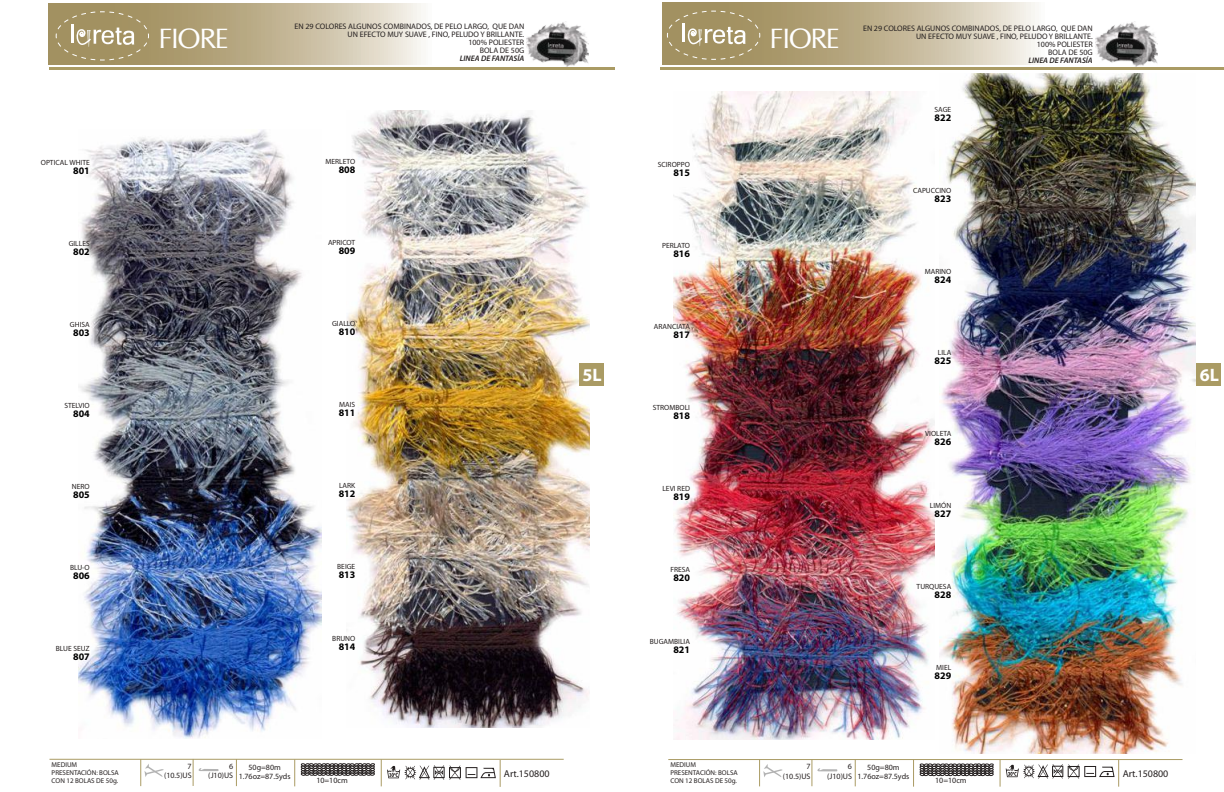
<style>
.page{position:relative;width:1224px;height:792px;background:#fff}
.page>*{position:absolute;margin:0;border:0;box-sizing:border-box;transform-origin:0 0}
.t1{font:28px "CG Omega";letter-spacing:-.05em;color:#fff}
.t2{font:700 18px "Myriad Pro";color:#fff}
.t3{font:700 10px "Myriad Pro";color:#000}
.t4{font:10px "Myriad Pro";color:#241f1f}
.t5{font:8px/8px "Myriad Pro";color:#241f1f;text-align:right}
.t6{font:italic 600 8px "Myriad Pro";color:#241f1f}
.t7{font:7.5px "Myriad Pro";color:#241f1f}
.t8{font:7px/8px "Myriad Pro";color:#241f1f}
</style>
<div class="page">
<img style="left:346px;top:110px;width:244px;height:617px">
<img style="left:79px;top:130px;width:242px;height:608px">
<div style="left:580px;top:364px;width:24px;height:22px;background:#aa9b64"></div>
<hr style="left:49px;top:67px;width:566px;height:3px;background:#aa9b64">
<svg style="left:49px;top:4px;width:517px;height:61px"></svg>
<svg style="left:55px;top:11px;width:95px;height:50px;background:#ad9e73"></svg>
<svg style="left:301px;top:763px;width:74px;height:13px"></svg>
<svg style="left:236px;top:760px;width:1px;height:26px"></svg>
<svg style="left:294px;top:760px;width:1px;height:26px"></svg>
<svg style="left:140px;top:760px;width:24px;height:26px"></svg>
<hr style="left:49px;top:759px;width:515px;height:1px;background:#aa9b64">
<svg style="left:193px;top:759px;width:26px;height:27px"></svg>
<img style="left:527px;top:22px;width:62px;height:44px">
<svg style="left:381px;top:759px;width:120px;height:28px"></svg>
<div style="left:1197px;top:364px;width:24px;height:22px;background:#aa9b64"></div>
<img style="left:939px;top:74px;width:256px;height:680px">
<img style="left:674px;top:92px;width:261px;height:648px">
<hr style="left:661px;top:67px;width:563px;height:3px;background:#aa9b64">
<svg style="left:662px;top:3px;width:434px;height:61px"></svg>
<svg style="left:666px;top:10px;width:95px;height:50px;background:#ad9d73"></svg>
<svg style="left:920px;top:763px;width:73px;height:13px"></svg>
<svg style="left:855px;top:760px;width:1px;height:26px"></svg>
<svg style="left:913px;top:760px;width:1px;height:27px"></svg>
<svg style="left:759px;top:760px;width:24px;height:26px"></svg>
<hr style="left:668px;top:759px;width:515px;height:1px;background:#aa9b64">
<svg style="left:812px;top:760px;width:25px;height:26px"></svg>
<img style="left:1096px;top:21px;width:62px;height:45px">
<svg style="left:1000px;top:760px;width:119px;height:27px"></svg>
<h1 class="t1" style="left:159px;top:22px;width:72px">FIORE</h1>
<p class="t5" style="left:295px;top:22px;width:231px">EN 29 COLORES ALGUNOS COMBINADOS, DE PELO LARGO, QUE DAN<br>UN EFECTO MUY SUAVE , FINO, PELUDO Y BRILLANTE.<br>100% POLIESTER<br>BOLA DE 50G</p>
<p class="t6" style="left:460px;top:53px;width:66px">LINEA DE FANTASÍA</p>
<h1 class="t1" style="left:770px;top:21px;width:72px">FIORE</h1>
<p class="t5" style="left:863px;top:24px;width:231px">EN 29 COLORES ALGUNOS COMBINADOS, DE PELO LARGO, QUE DAN<br>UN EFECTO MUY SUAVE , FINO, PELUDO Y BRILLANTE.<br>100% POLIESTER<br>BOLA DE 50G</p>
<p class="t6" style="left:1028px;top:55px;width:66px">LINEA DE FANTASÍA</p>
<p class="t7" style="left:935px;top:105px;width:18px">SAGE</p>
<p class="t3" style="left:935px;top:111px;width:18px">822</p>
<p class="t7" style="left:41px;top:157px;width:50px">OPTICAL WHITE</p>
<p class="t3" style="left:73px;top:164px;width:18px">801</p>
<p class="t7" style="left:326px;top:157px;width:31px">MERLETO</p>
<p class="t3" style="left:339px;top:163px;width:18px">808</p>
<p class="t7" style="left:658px;top:160px;width:34px">SCIROPPO</p>
<p class="t3" style="left:673px;top:166px;width:18px">815</p>
<p class="t7" style="left:913px;top:186px;width:40px">CAPUCCINO</p>
<p class="t3" style="left:935px;top:192px;width:18px">823</p>
<p class="t7" style="left:69px;top:238px;width:23px">GILLES</p>
<p class="t3" style="left:73px;top:245px;width:18px">802</p>
<p class="t7" style="left:328px;top:238px;width:29px">APRICOT</p>
<p class="t3" style="left:339px;top:244px;width:18px">809</p>
<p class="t7" style="left:662px;top:241px;width:29px">PERLATO</p>
<p class="t3" style="left:673px;top:247px;width:18px">816</p>
<p class="t7" style="left:925px;top:267px;width:28px">MARINO</p>
<p class="t3" style="left:935px;top:273px;width:18px">824</p>
<p class="t7" style="left:70px;top:319px;width:21px">GHISA</p>
<p class="t3" style="left:73px;top:326px;width:18px">803</p>
<p class="t7" style="left:332px;top:319px;width:25px">GIALLO</p>
<p class="t3" style="left:339px;top:325px;width:18px">810</p>
<p class="t7" style="left:654px;top:322px;width:38px">ARANCIATA</p>
<p class="t3" style="left:673px;top:328px;width:18px">817</p>
<p class="t7" style="left:938px;top:348px;width:15px">LILA</p>
<p class="t3" style="left:935px;top:354px;width:18px">825</p>
<h2 class="t2" style="left:582px;top:363px;width:21px">5L</h2>
<h2 class="t2" style="left:1200px;top:363px;width:21px">6L</h2>
<p class="t7" style="left:64px;top:400px;width:27px">STELVIO</p>
<p class="t3" style="left:73px;top:407px;width:18px">804</p>
<p class="t7" style="left:339px;top:400px;width:18px">MAIS</p>
<p class="t3" style="left:339px;top:406px;width:18px">811</p>
<p class="t7" style="left:653px;top:403px;width:39px">STROMBOLI</p>
<p class="t3" style="left:673px;top:409px;width:18px">818</p>
<p class="t7" style="left:925px;top:429px;width:28px">VIOLETA</p>
<p class="t3" style="left:935px;top:435px;width:18px">826</p>
<p class="t7" style="left:72px;top:481px;width:19px">NERO</p>
<p class="t3" style="left:73px;top:488px;width:18px">805</p>
<p class="t7" style="left:339px;top:481px;width:18px">LARK</p>
<p class="t3" style="left:339px;top:487px;width:18px">812</p>
<p class="t7" style="left:662px;top:484px;width:29px">LEVI RED</p>
<p class="t3" style="left:673px;top:490px;width:18px">819</p>
<p class="t7" style="left:930px;top:501px;width:23px">LIMÓN</p>
<p class="t3" style="left:935px;top:507px;width:18px">827</p>
<p class="t7" style="left:70px;top:562px;width:21px">BLU-O</p>
<p class="t3" style="left:73px;top:569px;width:18px">806</p>
<p class="t7" style="left:337px;top:562px;width:20px">BEIGE</p>
<p class="t3" style="left:339px;top:568px;width:18px">813</p>
<p class="t7" style="left:670px;top:565px;width:21px">FRESA</p>
<p class="t3" style="left:673px;top:571px;width:18px">820</p>
<p class="t7" style="left:917px;top:582px;width:36px">TURQUESA</p>
<p class="t3" style="left:935px;top:588px;width:18px">828</p>
<p class="t7" style="left:56px;top:643px;width:35px">BLUE SEUZ</p>
<p class="t3" style="left:73px;top:650px;width:18px">807</p>
<p class="t7" style="left:332px;top:634px;width:25px">BRUNO</p>
<p class="t3" style="left:339px;top:640px;width:18px">814</p>
<p class="t7" style="left:650px;top:637px;width:42px">BUGAMBILIA</p>
<p class="t3" style="left:673px;top:643px;width:18px">821</p>
<p class="t7" style="left:936px;top:663px;width:17px">MIEL</p>
<p class="t3" style="left:935px;top:669px;width:18px">829</p>
<p class="t8" style="left:52px;top:761px;width:69px">MEDIUM<br>PRESENTACIÓN: BOLSA<br>CON 12 BOLAS DE 50g.</p>
<p class="t5" style="left:164px;top:761px;width:29px;line-height:9.6px">7 (10.5)US</p>
<p class="t5" style="left:208px;top:761px;width:26px;line-height:9.6px">6 (J10)US</p>
<p class="t5" style="left:239px;top:762px;width:53px;line-height:9.6px;text-align:center">50g=80m<br>1.76oz=87.5yds</p>
<p class="t4" style="left:504px;top:768px;width:47px">Art.150800</p>
<p class="t5" style="left:316px;top:776px;width:33px">10=10cm</p>
<p class="t8" style="left:670px;top:761px;width:69px">MEDIUM<br>PRESENTACIÓN: BOLSA<br>CON 12 BOLAS DE 50g.</p>
<p class="t5" style="left:783px;top:762px;width:29px;line-height:9.6px">7 (10.5)US</p>
<p class="t5" style="left:827px;top:762px;width:26px;line-height:9.6px">6 (J10)US</p>
<p class="t5" style="left:858px;top:762px;width:53px;line-height:9.6px;text-align:center">50g=80m<br>1.76oz=87.5yds</p>
<p class="t4" style="left:1123px;top:768px;width:47px">Art.150800</p>
<p class="t5" style="left:935px;top:776px;width:33px">10=10cm</p>
</div>
